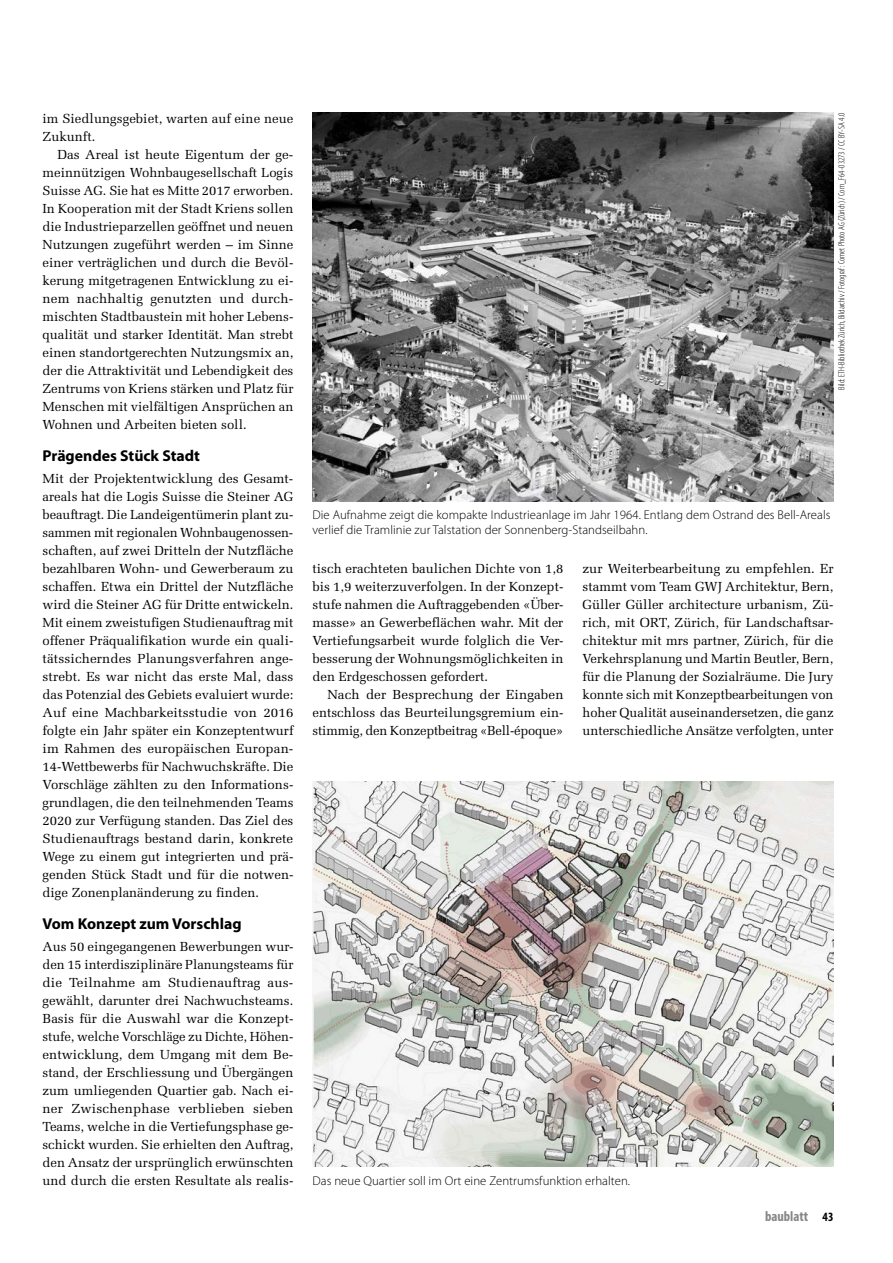
<style>
.page{position:relative;width:893px;height:1263px;background:#fff}
.page>*{position:absolute;margin:0;border:0;box-sizing:border-box;transform-origin:0 0}
.t1{font:700 15.75px "Myriad Pro";color:#000}
.t2{font:700 condensed 14.25px "Myriad Pro";color:#868786}
.t3{font:13.2px/18px "Melior LT Std";color:#000;text-align:justify}
.t4{font:300 12.75px/15px "Myriad Pro";letter-spacing:.005em;color:#000}
.t5{font:300 condensed 9px "Myriad Pro";color:#000}
.s1{font-size:12.75px;color:#000}
</style>
<div class="page">
<img style="left:313px;top:113px;width:520px;height:388px">
<img style="left:313px;top:782px;width:520px;height:385px">
<p class="t3" style="left:43px;top:110px;width:252px">im Siedlungsgebiet, warten auf eine neue</p>
<p class="t3" style="left:43px;top:128px;width:54px">Zukunft.</p>
<p class="t3" style="left:57px;top:146px;width:237px">Das Areal ist heute Eigentum der ge-</p>
<p class="t3" style="left:43px;top:164px;width:252px">meinnützigen Wohnbaugesellschaft Logis</p>
<p class="t3" style="left:43px;top:182px;width:252px">Suisse AG. Sie hat es Mitte 2017 erworben.</p>
<p class="t3" style="left:43px;top:200px;width:252px">In Kooperation mit der Stadt Kriens sollen</p>
<p class="t3" style="left:43px;top:218px;width:252px">die Industrieparzellen geöffnet und neuen</p>
<p class="t3" style="left:43px;top:236px;width:252px">Nutzungen zugeführt werden – im Sinne</p>
<p class="t3" style="left:43px;top:254px;width:252px">einer verträglichen und durch die Bevöl-</p>
<p class="t3" style="left:43px;top:272px;width:252px">kerung mitgetragenen Entwicklung zu ei-</p>
<p class="t3" style="left:43px;top:290px;width:252px">nem nachhaltig genutzten und durch-</p>
<p class="t3" style="left:43px;top:308px;width:252px">mischten Stadtbaustein mit hoher Lebens-</p>
<p class="t3" style="left:43px;top:326px;width:252px">qualität und starker Identität. Man strebt</p>
<p class="t3" style="left:43px;top:344px;width:252px">einen standortgerechten Nutzungsmix an,</p>
<p class="t3" style="left:43px;top:362px;width:252px">der die Attraktivität und Lebendigkeit des</p>
<p class="t3" style="left:43px;top:380px;width:252px">Zentrums von Kriens stärken und Platz für</p>
<p class="t3" style="left:43px;top:398px;width:252px">Menschen mit vielfältigen Ansprüchen an</p>
<p class="t3" style="left:43px;top:416px;width:206px">Wohnen und Arbeiten bieten soll.</p>
<p class="t1" style="left:43px;top:447px;width:159px">Prägendes Stück Stadt</p>
<p class="t3" style="left:43px;top:470px;width:253px">Mit der Projektentwicklung des Gesamt&shy;areals hat die Logis Suisse die Steiner AG beauftragt. Die Landeigentümerin plant zu&shy;sammen mit regionalen Wohnbaugenossen&shy;schaften, auf zwei Dritteln der Nutzfläche bezahlbaren Wohn- und Gewerberaum zu schaffen. Etwa ein Drittel der Nutzfläche wird die Steiner AG für Dritte entwickeln.<br>Mit einem zweistufigen Studienauftrag mit offener Präqualifikation wurde ein quali&shy;tätssicherndes Planungsverfahren ange&shy;strebt. Es war nicht das erste Mal, dass das Potenzial des Gebiets evaluiert wurde:<br>Auf eine Machbarkeitsstudie von 2016 folgte ein Jahr später ein Konzeptentwurf im Rahmen des europäischen Europan-14-Wettbewerbs für Nachwuchskräfte. Die Vorschläge zählten zu den Informations&shy;grundlagen, die den teilnehmenden Teams 2020 zur Verfügung standen. Das Ziel des Studienauftrags bestand darin, konkrete Wege zu einem gut integrierten und prä&shy;genden Stück Stadt und für die notwen&shy;dige Zonenplanänderung zu finden.</p>
<p class="t1" style="left:43px;top:915px;width:201px">Vom Konzept zum Vorschlag</p>
<p class="t3" style="left:43px;top:938px;width:252px">Aus 50 eingegangenen Bewerbungen wur&shy;den 15 interdisziplinäre Planungsteams für die Teilnahme am Studienauftrag aus&shy;gewählt, darunter drei Nachwuchsteams.<br>Basis für die Auswahl war die Konzept&shy;stufe, welche Vorschläge zu Dichte, Höhen&shy;entwicklung, dem Umgang mit dem Be&shy;stand, der Erschliessung und Übergängen zum umliegenden Quartier gab. Nach ei&shy;ner Zwischenphase verblieben sieben Teams, welche in die Vertiefungsphase ge&shy;schickt wurden. Sie erhielten den Auftrag, den Ansatz der ursprünglich erwünschten und durch die ersten Resultate als realis-</p>
<p class="t5" style="left:837px;top:390px;width:279px;rotate:-90deg">Bild: ETH-Bibliothek Zürich, Bildarchiv / Fotograf: Comet Photo AG (Zürich) / Com_F64-03273 / CC BY-SA 4.0</p>
<p class="t4" style="left:313px;top:507px;width:519px">Die Aufnahme zeigt die kompakte Industrieanlage im Jahr 1964. Entlang dem Ostrand des Bell-Areals verlief die Tramlinie zur Talstation der Sonnenberg-Standseilbahn.</p>
<p class="t3" style="left:313px;top:560px;width:252px">tisch erachteten baulichen Dichte von 1,8</p>
<p class="t3" style="left:313px;top:578px;width:252px">bis 1,9 weiterzuverfolgen. In der Konzept-</p>
<p class="t3" style="left:313px;top:596px;width:252px">stufe nahmen die Auftraggebenden «Über-</p>
<p class="t3" style="left:313px;top:614px;width:252px">masse» an Gewerbeflächen wahr. Mit der</p>
<p class="t3" style="left:313px;top:632px;width:252px">Vertiefungsarbeit wurde folglich die Ver-</p>
<p class="t3" style="left:313px;top:650px;width:252px">besserung der Wohnungsmöglichkeiten in</p>
<p class="t3" style="left:313px;top:668px;width:177px">den Erdgeschossen gefordert.</p>
<p class="t3" style="left:327px;top:686px;width:238px">Nach der Besprechung der Eingaben</p>
<p class="t3" style="left:313px;top:704px;width:252px">entschloss das Beurteilungsgremium ein-</p>
<p class="t3" style="left:313px;top:722px;width:252px">stimmig, den Konzeptbeitrag «Bell-époque»</p>
<p class="t3" style="left:583px;top:560px;width:252px">zur Weiterbearbeitung zu empfehlen. Er stammt vom Team GWJ Architektur, Bern, Güller Güller architecture urbanism, Zü&shy;rich, mit ORT, Zürich, für Landschaftsar&shy;chitektur mit mrs partner, Zürich, für die Verkehrsplanung und Martin Beutler, Bern, für die Planung der Sozialräume. Die Jury konnte sich mit Konzeptbearbeitungen von hoher Qualität auseinandersetzen, die ganz unterschiedliche Ansätze verfolgten, unter</p>
<p class="t4" style="left:313px;top:1173px;width:319px">Das neue Quartier soll im Ort eine Zentrumsfunktion erhalten.</p>
<p class="t2" style="left:765px;top:1207px;width:70px">baublatt <span class="s1">43</span></p>
</div>
